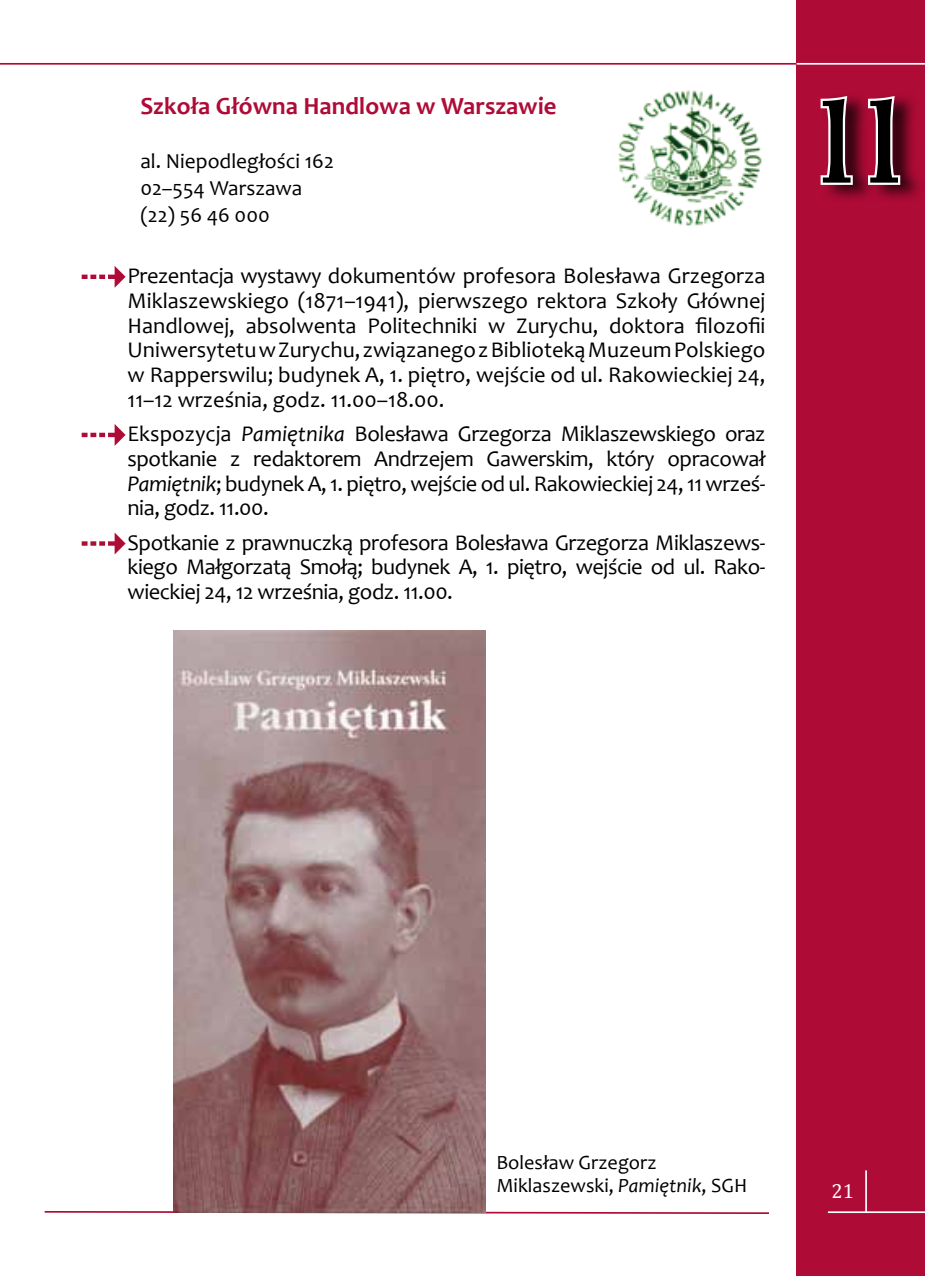
<style>
.page{position:relative;width:925px;height:1276px;background:#fff}
.page>*{position:absolute;margin:0;border:0;box-sizing:border-box;transform-origin:0 0}
.t1{font:700 135px "Antykwa Poltawskiego TTF";color:#000;scale:.67 1}
.t2{font:700 24.75px "Candara";color:#af0b37}
.t3{font:22.5px/24.8px "Candara";letter-spacing:-.02em;color:#000;text-align:justify}
.t4{font:21.38px/27px "Candara";color:#000}
.t5{font:20.25px/22.5px "Candara";color:#000}
.t6{font:20.25px "Cambria";color:#fff}
.s1{color:#af0b37}
.s2{font-style:italic}
</style>
<div class="page">
<div style="left:796px;top:0;width:129px;height:1276px;background:#af0b37"></div>
<hr style="left:828px;top:1211px;width:97px;height:2px;background:#fff">
<hr style="left:865px;top:1170px;width:2px;height:42px;background:#fff">
<hr style="left:0;top:63px;width:813px;height:2px;background:#af0b37">
<hr style="left:796px;top:63px;width:129px;height:2px;background:#fff">
<svg style="left:44px;top:1210px;width:725px;height:4px"></svg>
<img style="left:174px;top:630px;width:311px;height:582px">
<img style="left:619px;top:90px;width:143px;height:136px">
<div style="left:821px;top:90px;width:104px;height:113px;background:#000;opacity:.75"></div>
<svg style="left:820px;top:93px;width:35px;height:94px"></svg>
<svg style="left:866px;top:93px;width:36px;height:94px"></svg>
<p class="t2" style="left:140px;top:91px;width:418px">Szkoła Główna Handlowa w Warszawie</p>
<p class="t4" style="left:140px;top:147px;width:195px">al. Niepodległości 162<br>02–554 Warszawa (22) 56 46 000</p>
<p class="t3" style="left:128px;top:263px;width:639px;text-indent:-51px"><span class="s1">✔</span> Prezentacja wystawy dokumentów profesora Bolesława Grzegorza Miklaszewskiego (1871–1941), pierwszego rektora Szkoły Głównej Handlowej, absolwenta Politechniki w Zurychu, doktora filozofii Uniwersytetu w Zurychu, związanego z Biblioteką Muzeum Polskiego w Rapperswilu; budynek A, 1. piętro, wejście od ul. Rakowieckiej 24, 11–12 września, godz. 11.00–18.00.</p>
<p class="t3" style="left:128px;top:421px;width:639px;text-indent:-51px"><span class="s1">✔</span> Ekspozycja <span class="s2">Pamiętnika</span> Bolesława Grzegorza Miklaszewskiego oraz spotkanie z redaktorem Andrzejem Gawerskim, który opracował <span class="s2">Pamiętnik</span>; budynek A, 1. piętro, wejście od ul. Rakowieckiej 24, 11 wrześ&shy;nia, godz. 11.00.</p>
<p class="t3" style="left:128px;top:530px;width:639px;text-indent:-51px"><span class="s1">✔</span> Spotkanie z prawnuczką profesora Bolesława Grzegorza Miklaszews&shy;kiego Małgorzatą Smołą; budynek A, 1. piętro, wejście od ul. Rako&shy;wieckiej 24, 12 września, godz. 11.00.</p>
<h1 class="t1" style="left:813px;top:49px;width:143px">11</h1>
<p class="t5" style="left:496px;top:1151px;width:252px">Bolesław Grzegorz<br>Miklaszewski, <span class="s2">Pamiętnik</span>, SGH</p>
<p class="t6" style="left:831px;top:1179px;width:24px">21</p>
</div>
